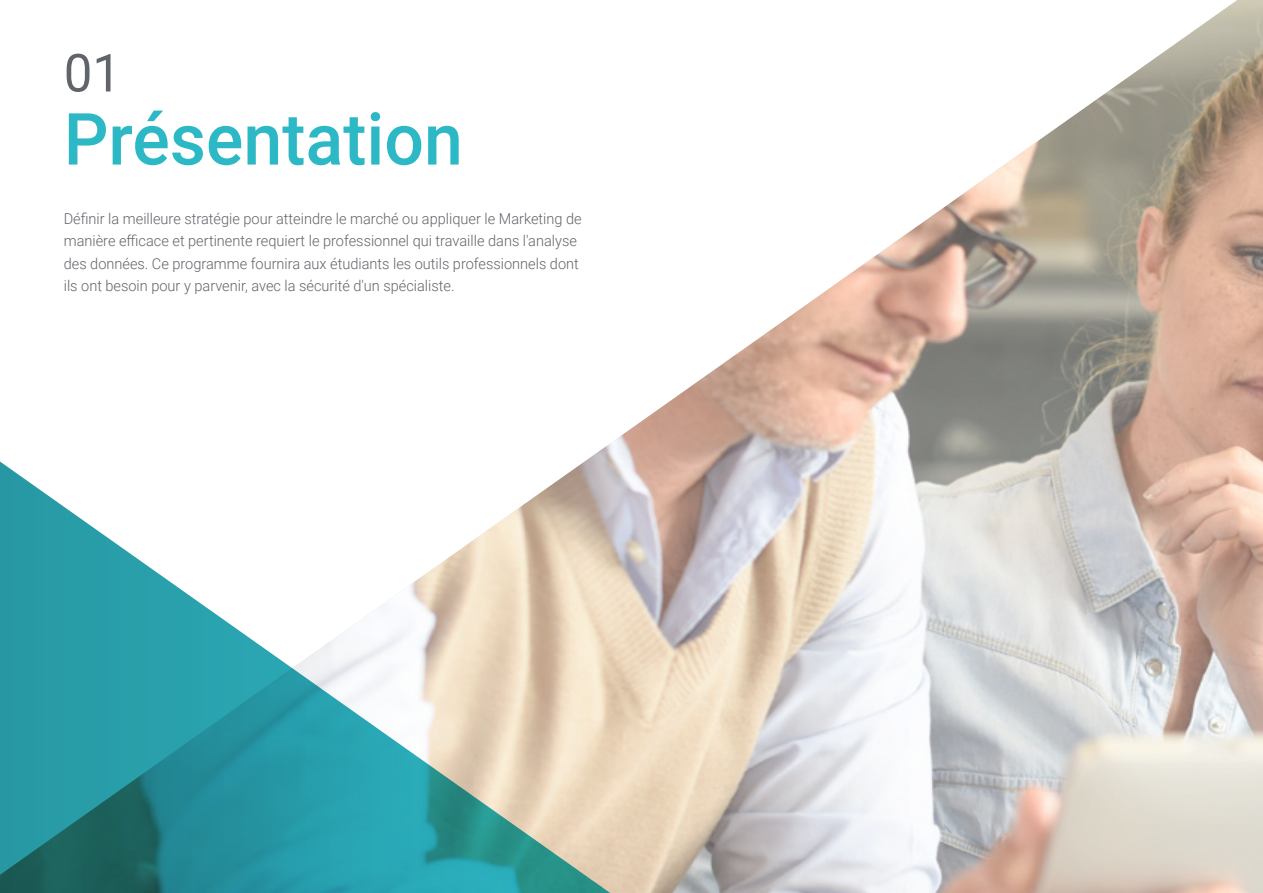
<style>
.page{position:relative;width:1263px;height:893px;background:#fff}
.page>*{position:absolute;margin:0;border:0;box-sizing:border-box;transform-origin:0 0}
.t1{font:500 72px "Roboto";color:#2db8c5}
.t2{font:52.5px "Roboto";color:#61646a}
.t3{font:300 15px/22.5px "Roboto";color:#61646a}
</style>
<div class="page">
<img style="left:607px;top:0;width:656px;height:893px">
<svg style="left:0;top:446px;width:640px;height:447px"></svg>
<h2 class="t2" style="left:64px;top:36px;width:59px">01</h2>
<h1 class="t1" style="left:64px;top:89px;width:401px">Présentation</h1>
<p class="t3" style="left:64px;top:207px;width:519px">Définir la meilleure stratégie pour atteindre le marché ou appliquer le Marketing de manière efficace et pertinente requiert le professionnel qui travaille dans l'analyse des données. Ce programme fournira aux étudiants les outils professionnels dont ils ont besoin pour y parvenir, avec la sécurité d'un spécialiste.</p>
</div>
